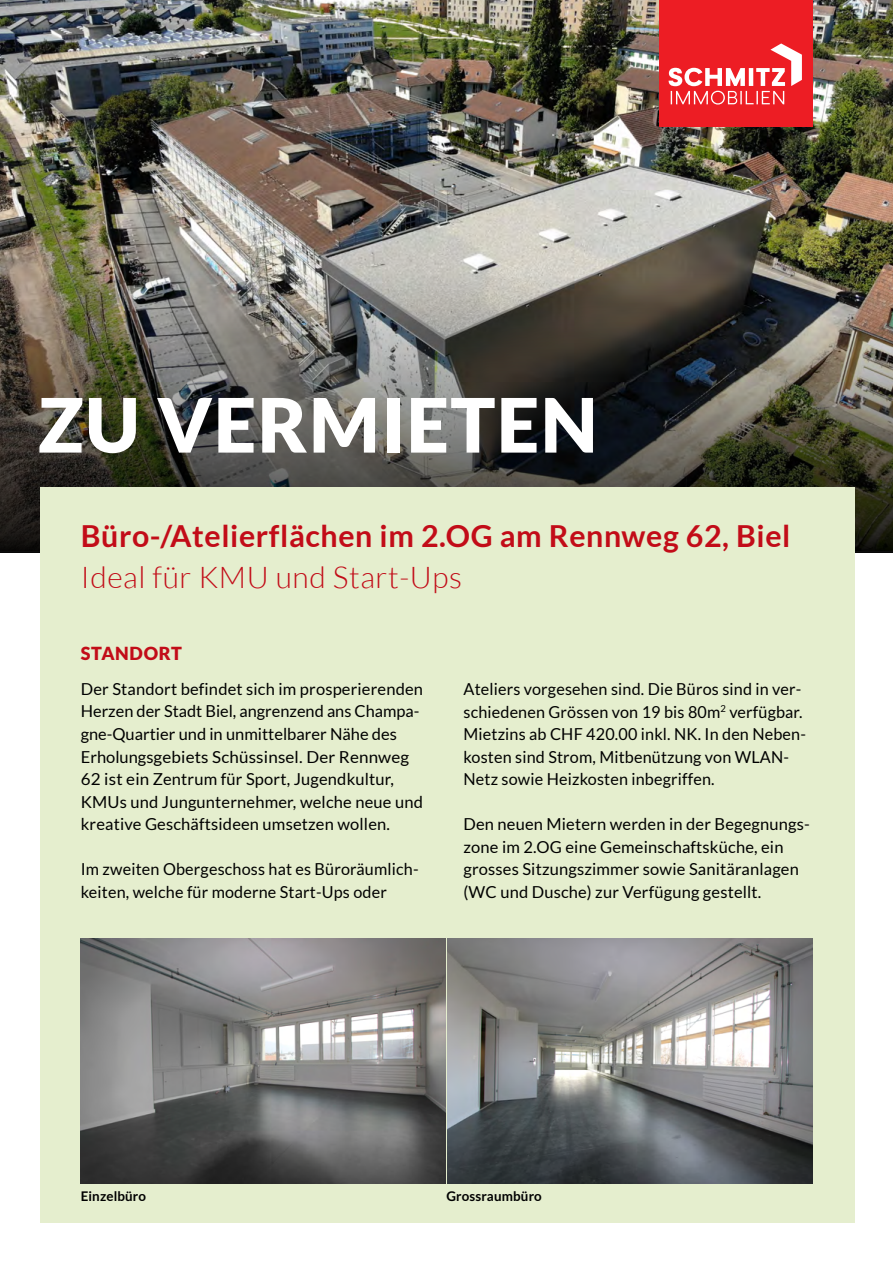
<style>
.page{position:relative;width:893px;height:1263px;background:#fff}
.page>*{position:absolute;margin:0;border:0;box-sizing:border-box;transform-origin:0 0}
.Tabelle_Bold_LB{font:900 75px "Lato";letter-spacing:.02em;color:#fff}
.Tabelle_Bold_LB-2{font:700 30.3px "Lato";letter-spacing:.02em;color:#c20c18}
.Tabelle_Bold_LB-3{font:300 30px "Lato";letter-spacing:.02em;color:#c20c18}
.Tabelle_Bold_LB-4{font:900 18px "Lato";letter-spacing:.04em;color:#c20c18}
.Tabelle_Bold_LB-5{font:16.5px/22.5px "Lato";letter-spacing:.01em;color:#000}
.Tabelle_Bold_LB-6{font:700 13.35px "Lato";letter-spacing:.01em;color:#000}
</style>
<div class="page">
<img style="left:0;top:0;width:893px;height:272px">
<img style="left:0;top:272px;width:893px;height:281px">
<div style="left:40px;top:487px;width:815px;height:735px;background:#e5eece"></div>
<div style="left:659px;top:0;width:153px;height:126px;background:#ed1d24"></div>
<svg style="left:669px;top:43px;width:133px;height:62px"></svg>
<img style="left:81px;top:939px;width:731px;height:244px">
<p class="Tabelle_Bold_LB" style="left:38px;top:381px;width:561px">ZU VERMIETEN</p>
<p class="Tabelle_Bold_LB-2" style="left:81px;top:519px;width:711px">Büro-/Atelierflächen im 2.OG am Rennweg 62, Biel</p>
<p class="Tabelle_Bold_LB-3" style="left:81px;top:561px;width:383px">Ideal für KMU und Start-Ups</p>
<p class="Tabelle_Bold_LB-4" style="left:81px;top:643px;width:102px">STANDORT</p>
<p class="Tabelle_Bold_LB-5" style="left:81px;top:678px;width:344px">Der Standort befindet sich im prosperierenden Herzen der Stadt Biel, angrenzend ans Champa&shy;gne-Quartier und in unmittelbarer Nähe des Erholungsgebiets Schüssinsel. Der Rennweg 62 ist ein Zentrum für Sport, Jugendkultur, KMUs und Jungunternehmer, welche neue und kreative Geschäftsideen umsetzen wollen.</p>
<p class="Tabelle_Bold_LB-5" style="left:81px;top:858px;width:339px">Im zweiten Obergeschoss hat es Büroräumlich&shy;keiten, welche für moderne Start-Ups oder</p>
<p class="Tabelle_Bold_LB-5" style="left:463px;top:678px;width:344px">Ateliers vorgesehen sind. Die Büros sind in ver&shy;schiedenen Grössen von 19 bis 80m<sup>2</sup> verfügbar.<br>Mietzins ab CHF 420.00 inkl. NK. In den Neben&shy;kosten sind Strom, Mitbenützung von WLAN-Netz sowie Heizkosten inbegriffen.</p>
<p class="Tabelle_Bold_LB-5" style="left:463px;top:813px;width:348px">Den neuen Mietern werden in der Begegnungs&shy;zone im 2.OG eine Gemeinschaftsküche, ein grosses Sitzungszimmer sowie Sanitäranlagen (WC und Dusche) zur Verfügung gestellt.</p>
<p class="Tabelle_Bold_LB-6" style="left:81px;top:1189px;width:67px">Einzelbüro</p>
<p class="Tabelle_Bold_LB-6" style="left:446px;top:1189px;width:97px">Grossraumbüro</p>
</div>
